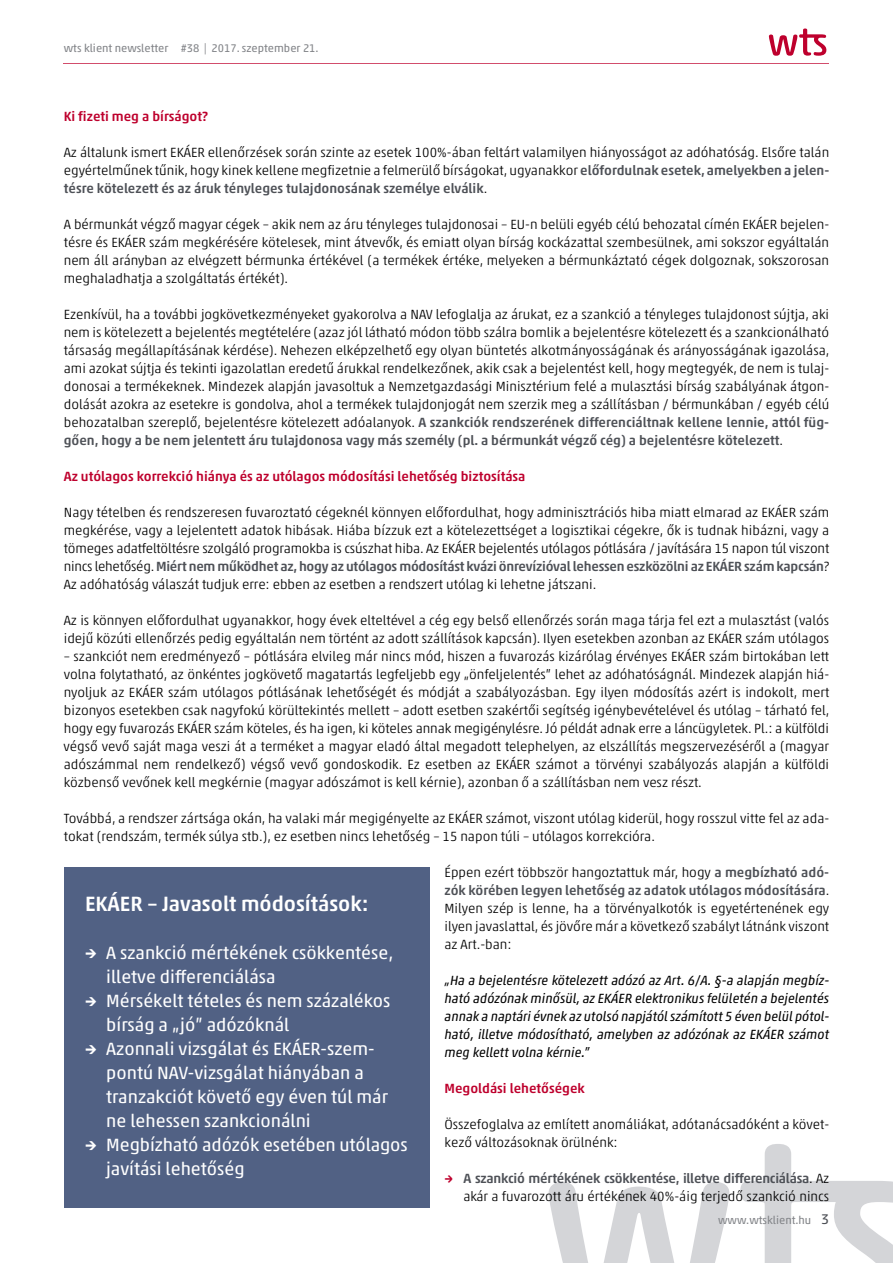
<style>
.page{position:relative;width:893px;height:1263px;background:#fff}
.page>*{position:absolute;margin:0;border:0;box-sizing:border-box;transform-origin:0 0}
.t1{font:500 21px "Akko Pro";color:#fff}
.t2{font:18px/24px "Akko Pro";color:#fff}
.t3{font:300 13.5px/18px "Akko Pro";color:#000;text-align:justify}
.t4{font:italic 13.5px/18px "Akko Pro";color:#000;text-align:justify}
.t5{font:500 13.5px "Akko Pro";color:#be002d}
.t6{font:11.25px "Akko Pro";color:#838589}
.s1{font-weight:500;color:#4e5157}
.s2{font-family:"Akko Rounded Pro";font-weight:500;color:#be002d}
.s3{font-size:14.25px;color:#4e5157}
.s4{font-weight:500}
</style>
<div class="page">
<svg style="left:549px;top:1182px;width:180px;height:81px"></svg>
<svg style="left:740px;top:1144px;width:153px;height:119px"></svg>
<svg style="left:769px;top:29px;width:57px;height:27px"></svg>
<hr style="left:64px;top:64px;width:765px;height:1px;background:#d24d6c">
<div style="left:64px;top:867px;width:365px;height:341px;background:#516184"></div>
<p class="t6" style="left:64px;top:42px;width:256px">wts klient newsletter #38 | 2017. szeptember 21.</p>
<p class="t5" style="left:64px;top:108px;width:146px">Ki fizeti meg a bírságot?</p>
<p class="t3" style="left:64px;top:143px;width:767px">Az általunk ismert EKÁER ellenőrzések során szinte az esetek 100%-ában feltárt valamilyen hiányosságot az adóhatóság. Elsőre talán egyértelműnek tűnik, hogy kinek kellene megfizetnie a felmerülő bírságokat, ugyanakkor <span class="s1">előfordulnak esetek, amelyekben a jelen&shy;tésre kötelezett és az áruk tényleges tulajdonosának személye elválik</span>.</p>
<p class="t3" style="left:64px;top:215px;width:767px">A bérmunkát végző magyar cégek – akik nem az áru tényleges tulajdonosai – EU-n belüli egyéb célú behozatal címén EKÁER bejelen&shy;tésre és EKÁER szám megkérésére kötelesek, mint átvevők, és emiatt olyan bírság kockázattal szembesülnek, ami sokszor egyáltalán nem áll arányban az elvégzett bérmunka értékével (a termékek értéke, melyeken a bérmunkáztató cégek dolgoznak, sokszorosan meghaladhatja a szolgáltatás értékét).</p>
<p class="t3" style="left:64px;top:305px;width:767px">Ezenkívül, ha a további jogkövetkezményeket gyakorolva a NAV lefoglalja az árukat, ez a szankció a tényleges tulajdonost sújtja, aki nem is kötelezett a bejelentés megtételére (azaz jól látható módon több szálra bomlik a bejelentésre kötelezett és a szankcionálható társaság megállapításának kérdése). Nehezen elképzelhető egy olyan büntetés alkotmányosságának és arányosságának igazolása, ami azokat sújtja és tekinti igazolatlan eredetű árukkal rendelkezőnek, akik csak a bejelentést kell, hogy megtegyék, de nem is tulaj&shy;donosai a termékeknek. Mindezek alapján javasoltuk a Nemzetgazdasági Minisztérium felé a mulasztási bírság szabályának átgon&shy;dolását azokra az esetekre is gondolva, ahol a termékek tulajdonjogát nem szerzik meg a szállításban / bérmunkában / egyéb célú behozatalban szereplő, bejelentésre kötelezett adóalanyok. <span class="s1">A szankciók rendszerének differenciáltnak kellene lennie, attól füg&shy;gően, hogy a be nem jelentett áru tulajdonosa vagy más személy (pl. a bérmunkát végző cég) a bejelentésre kötelezett</span>.</p>
<p class="t5" style="left:64px;top:468px;width:463px">Az utólagos korrekció hiánya és az utólagos módosítási lehetőség biztosítása</p>
<p class="t3" style="left:64px;top:503px;width:767px">Nagy tételben és rendszeresen fuvaroztató cégeknél könnyen előfordulhat, hogy adminisztrációs hiba miatt elmarad az EKÁER szám megkérése, vagy a lejelentett adatok hibásak. Hiába bízzuk ezt a kötelezettséget a logisztikai cégekre, ők is tudnak hibázni, vagy a tömeges adatfeltöltésre szolgáló programokba is csúszhat hiba. Az EKÁER bejelentés utólagos pótlására / javítására 15 napon túl viszont nincs lehetőség. <span class="s1">Miért nem működhet az, hogy az utólagos módosítást kvázi önrevízióval lehessen eszközölni az EKÁER szám kapcsán</span>?<br>Az adóhatóság válaszát tudjuk erre: ebben az esetben a rendszert utólag ki lehetne játszani.</p>
<p class="t3" style="left:64px;top:611px;width:767px">Az is könnyen előfordulhat ugyanakkor, hogy évek elteltével a cég egy belső ellenőrzés során maga tárja fel ezt a mulasztást (valós idejű közúti ellenőrzés pedig egyáltalán nem történt az adott szállítások kapcsán). Ilyen esetekben azonban az EKÁER szám utólagos</p>
<p class="t3" style="left:64px;top:647px;width:767px">– szankciót nem eredményező – pótlására elvileg már nincs mód, hiszen a fuvarozás kizárólag érvényes EKÁER szám birtokában lett volna folytatható, az önkéntes jogkövető magatartás legfeljebb egy „önfeljelentés” lehet az adóhatóságnál. Mindezek alapján hiá&shy;nyoljuk az EKÁER szám utólagos pótlásának lehetőségét és módját a szabályozásban. Egy ilyen módosítás azért is indokolt, mert bizonyos esetekben csak nagyfokú körültekintés mellett – adott esetben szakértői segítség igénybevételével és utólag – tárható fel, hogy egy fuvarozás EKÁER szám köteles, és ha igen, ki köteles annak megigénylésre. Jó példát adnak erre a láncügyletek. Pl.: a külföldi végső vevő saját maga veszi át a terméket a magyar eladó által megadott telephelyen, az elszállítás megszervezéséről a (magyar adószámmal nem rendelkező) végső vevő gondoskodik. Ez esetben az EKÁER számot a törvényi szabályozás alapján a külföldi közbenső vevőnek kell megkérnie (magyar adószámot is kell kérnie), azonban ő a szállításban nem vesz részt.</p>
<p class="t3" style="left:64px;top:809px;width:767px">Továbbá, a rendszer zártsága okán, ha valaki már megigényelte az EKÁER számot, viszont utólag kiderül, hogy rosszul vitte fel az ada&shy;tokat (rendszám, termék súlya stb.), ez esetben nincs lehetőség – 15 napon túli – utólagos korrekcióra.</p>
<p class="t3" style="left:444px;top:863px;width:386px">Éppen ezért többször hangoztattuk már, hogy <span class="s1">a megbízható adó&shy;zók körében legyen lehetőség az adatok utólagos módosítására</span>.<br>Milyen szép is lenne, ha a törvényalkotók is egyetértenének egy ilyen javaslattal, és jövőre már a következő szabályt látnánk viszont az Art.-ban:</p>
<p class="t4" style="left:444px;top:971px;width:386px">„Ha a bejelentésre kötelezett adózó az Art. 6/A. §-a alapján megbíz&shy;ható adózónak minősül, az EKÁER elektronikus felületén a bejelentés annak a naptári évnek az utolsó napjától számított 5 éven belül pótol&shy;ható, illetve módosítható, amelyben az adózónak az EKÁER számot meg kellett volna kérnie.”</p>
<p class="t5" style="left:444px;top:1080px;width:142px">Megoldási lehetőségek</p>
<p class="t3" style="left:444px;top:1115px;width:386px">Összefoglalva az említett anomáliákat, adótanácsadóként a követ&shy;kező változásoknak örülnénk:</p>
<p class="t3" style="left:444px;top:1169px;width:386px;text-align:right"><span class="s2">→</span> <span class="s1">A szankció mértékének csökkentése, illetve differenciálása</span>. Az akár a fuvarozott áru értékének 40%-áig terjedő szankció nincs</p>
<p class="t6" style="left:718px;top:1213px;width:113px">www.wtsklient.hu <span class="s3">3</span></p>
<h1 class="t1" style="left:85px;top:891px;width:285px">EKÁER – Javasolt módosítások:</h1>
<h2 class="t2" style="left:106px;top:941px;width:288px;text-indent:-21px"><span class="s4">→</span> A szankció mértékének csökkentése, illetve differenciálása</h2>
<h2 class="t2" style="left:106px;top:989px;width:286px;text-indent:-21px"><span class="s4">→</span> Mérsékelt tételes és nem százalékos bírság a „jó” adózóknál</h2>
<h2 class="t2" style="left:106px;top:1037px;width:283px;text-indent:-21px"><span class="s4">→</span> Azonnali vizsgálat és EKÁER-szem&shy;pontú NAV-vizsgálat hiányában a tranzakciót követő egy éven túl már ne lehessen szankcionálni</h2>
<h2 class="t2" style="left:106px;top:1133px;width:303px;text-indent:-21px"><span class="s4">→</span> Megbízható adózók esetében utólagos javítási lehetőség</h2>
</div>
